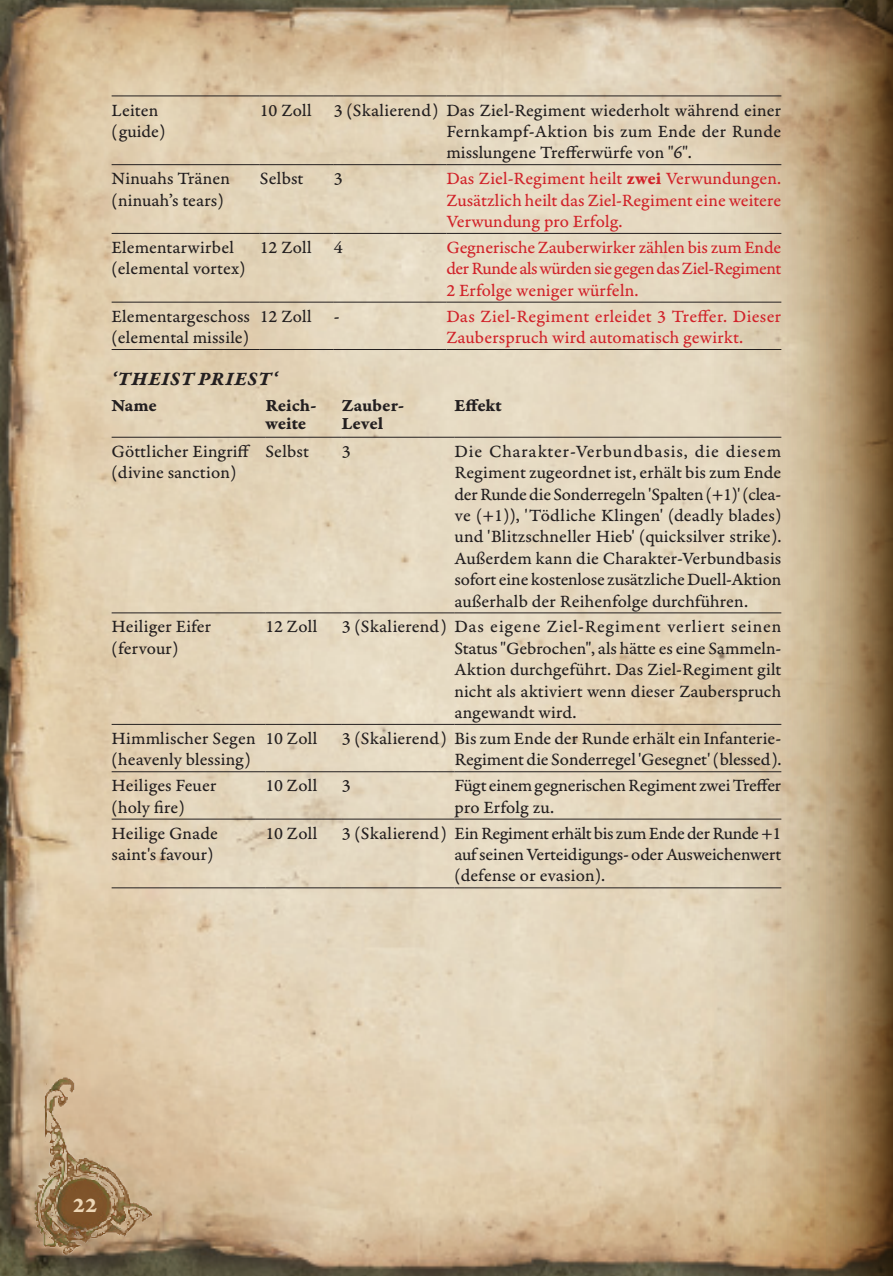
<style>
.page{position:relative;width:893px;height:1276px;background:#fff}
.page>*{position:absolute;margin:0;border:0;box-sizing:border-box;transform-origin:0 0}
.t1{font:22.5px "Garamond Premr Pro Bd Capt";color:#ecd6b6}
.ConHEAD3{font:20.25px "Garamond Premr Pro Bd It Capt";letter-spacing:.03em;color:#231f20}
.ConText{font:18.22px/21.4px "Garamond Premr Pro Capt";color:#231f20;text-align:justify}
.ConText-2{font:18.22px/21.4px "Garamond Premr Pro Capt";color:#d1232a;text-align:justify}
.ConText-3{font:18.22px/21.4px "Garamond Premr Pro Capt";letter-spacing:.02em;color:#d1232a}
.ConText-4{font:18.22px/21.4px "Garamond Premr Pro Capt";letter-spacing:.025em;color:#231f20}
.ConText-5{font:18.22px/18px "Garamond Premr Pro Bd Capt";letter-spacing:-.005em;color:#231f20}
.s1{font-family:"Garamond Premr Pro Bd Capt"}
</style>
<div class="page">
<img style="left:0;top:0;width:678px;height:1276px">
<svg style="left:678px;top:0;width:108px;height:1276px;background:#dac9ae"></svg>
<svg style="left:786px;top:0;width:107px;height:1276px;background:#a58b67"></svg>
<img style="left:29px;top:998px;width:172px;height:265px">
<hr style="left:112px;top:96px;width:148px;height:1px;background:#231f20">
<hr style="left:260px;top:96px;width:74px;height:1px;background:#231f20">
<hr style="left:334px;top:96px;width:112px;height:1px;background:#231f20">
<hr style="left:446px;top:96px;width:335px;height:1px;background:#231f20">
<hr style="left:112px;top:164px;width:148px;height:1px;background:#231f20">
<hr style="left:260px;top:164px;width:74px;height:1px;background:#231f20">
<hr style="left:334px;top:164px;width:112px;height:1px;background:#231f20">
<hr style="left:446px;top:164px;width:335px;height:1px;background:#231f20">
<hr style="left:112px;top:233px;width:148px;height:1px;background:#231f20">
<hr style="left:260px;top:233px;width:74px;height:1px;background:#231f20">
<hr style="left:334px;top:233px;width:112px;height:1px;background:#231f20">
<hr style="left:446px;top:233px;width:335px;height:1px;background:#231f20">
<hr style="left:112px;top:302px;width:148px;height:1px;background:#231f20">
<hr style="left:260px;top:302px;width:74px;height:1px;background:#231f20">
<hr style="left:334px;top:302px;width:112px;height:1px;background:#231f20">
<hr style="left:446px;top:302px;width:335px;height:1px;background:#231f20">
<hr style="left:112px;top:349px;width:148px;height:1px;background:#231f20">
<hr style="left:260px;top:349px;width:74px;height:1px;background:#231f20">
<hr style="left:334px;top:349px;width:112px;height:1px;background:#231f20">
<hr style="left:446px;top:349px;width:335px;height:1px;background:#231f20">
<hr style="left:112px;top:437px;width:153px;height:1px;background:#231f20">
<hr style="left:265px;top:437px;width:77px;height:1px;background:#231f20">
<hr style="left:342px;top:437px;width:113px;height:1px;background:#231f20">
<hr style="left:455px;top:437px;width:326px;height:1px;background:#231f20">
<hr style="left:112px;top:612px;width:153px;height:1px;background:#231f20">
<hr style="left:265px;top:612px;width:77px;height:1px;background:#231f20">
<hr style="left:342px;top:612px;width:113px;height:1px;background:#231f20">
<hr style="left:455px;top:612px;width:326px;height:1px;background:#231f20">
<hr style="left:112px;top:724px;width:153px;height:1px;background:#231f20">
<hr style="left:265px;top:724px;width:77px;height:1px;background:#231f20">
<hr style="left:342px;top:724px;width:113px;height:1px;background:#231f20">
<hr style="left:455px;top:724px;width:326px;height:1px;background:#231f20">
<hr style="left:112px;top:771px;width:153px;height:1px;background:#231f20">
<hr style="left:265px;top:771px;width:77px;height:1px;background:#231f20">
<hr style="left:342px;top:771px;width:113px;height:1px;background:#231f20">
<hr style="left:455px;top:771px;width:326px;height:1px;background:#231f20">
<hr style="left:112px;top:818px;width:153px;height:1px;background:#231f20">
<hr style="left:265px;top:818px;width:77px;height:1px;background:#231f20">
<hr style="left:342px;top:818px;width:113px;height:1px;background:#231f20">
<hr style="left:455px;top:818px;width:326px;height:1px;background:#231f20">
<hr style="left:112px;top:887px;width:153px;height:1px;background:#231f20">
<hr style="left:265px;top:887px;width:77px;height:1px;background:#231f20">
<hr style="left:342px;top:887px;width:113px;height:1px;background:#231f20">
<hr style="left:455px;top:887px;width:326px;height:1px;background:#231f20">
<p class="ConText" style="left:112px;top:99px;width:48px">Leiten</p>
<p class="ConText" style="left:112px;top:121px;width:55px">(guide)</p>
<p class="ConText" style="left:112px;top:168px;width:120px">Ninuahs Tränen</p>
<p class="ConText" style="left:112px;top:190px;width:114px">(ninuah’s tears)</p>
<p class="ConText" style="left:112px;top:237px;width:124px">Elementarwirbel</p>
<p class="ConText" style="left:112px;top:258px;width:135px">(elemental vortex)</p>
<p class="ConText" style="left:260px;top:99px;width:53px">10 Zoll</p>
<p class="ConText" style="left:334px;top:99px;width:449px">3 (Skalierend) Das Ziel-Regiment wiederholt während einer</p>
<p class="ConText-4" style="left:446px;top:121px;width:336px">Fernkampf-Aktion bis zum Ende der Runde misslungene Trefferwürfe von "6".</p>
<p class="ConText" style="left:260px;top:168px;width:45px">Selbst</p>
<p class="ConText" style="left:334px;top:168px;width:10px">3</p>
<p class="ConText-2" style="left:446px;top:168px;width:336px">Das Ziel-Regiment heilt <span class="s1">zwei</span> Verwundungen.<br>Zusätzlich heilt das Ziel-Regiment eine weitere Verwundung pro Erfolg.</p>
<p class="ConText" style="left:260px;top:237px;width:53px">12 Zoll</p>
<p class="ConText" style="left:334px;top:237px;width:10px">4</p>
<p class="ConText-2" style="left:446px;top:237px;width:336px">Gegnerische Zauberwirker zählen bis zum Ende der Runde als würden sie gegen das Ziel-Regiment 2 Erfolge weniger würfeln.</p>
<p class="ConText" style="left:260px;top:306px;width:53px">12 Zoll</p>
<p class="ConText" style="left:334px;top:306px;width:7px">-</p>
<p class="ConText-3" style="left:446px;top:306px;width:336px">Das Ziel-Regiment erleidet 3 Treffer. Dieser<br>Zauberspruch wird automatisch gewirkt.</p>
<p class="ConHEAD3" style="left:112px;top:366px;width:167px">‘THEIST PRIEST‘</p>
<p class="ConText-5" style="left:112px;top:396px;width:47px">Name</p>
<p class="ConText-5" style="left:265px;top:396px;width:53px">Reich&shy;weite</p>
<p class="ConText-5" style="left:342px;top:396px;width:64px">Zauber-<br>Level</p>
<p class="ConText-5" style="left:455px;top:396px;width:49px">Effekt</p>
<p class="ConText" style="left:112px;top:441px;width:140px">Göttlicher Eingriff</p>
<p class="ConText" style="left:112px;top:462px;width:126px">(divine sanction)</p>
<p class="ConText" style="left:112px;top:306px;width:140px">Elementargeschoss</p>
<p class="ConText" style="left:112px;top:327px;width:139px">(elemental missile)</p>
<p class="ConText" style="left:265px;top:441px;width:45px">Selbst</p>
<p class="ConText" style="left:342px;top:441px;width:10px">3</p>
<p class="ConText" style="left:455px;top:441px;width:328px">Die Charakter-Verbundbasis, die diesem Regiment zugeordnet ist, erhält bis zum Ende der Runde die Sonderregeln 'Spalten (+1)' (clea&shy;ve (+1)), 'Tödliche Klingen' (deadly blades) und 'Blitzschneller Hieb' (quicksilver strike).<br>Außerdem kann die Charakter-Verbundbasis sofort eine kostenlose zusätzliche Duell-Aktion außerhalb der Reihenfolge durchführen.</p>
<p class="ConText" style="left:112px;top:616px;width:101px">Heiliger Eifer</p>
<p class="ConText" style="left:112px;top:638px;width:68px">(fervour)</p>
<p class="ConText" style="left:112px;top:728px;width:145px">Himmlischer Segen</p>
<p class="ConText" style="left:112px;top:749px;width:141px">(heavenly blessing)</p>
<p class="ConText" style="left:112px;top:775px;width:106px">Heiliges Feuer</p>
<p class="ConText" style="left:112px;top:796px;width:75px">(holy fire)</p>
<p class="ConText" style="left:112px;top:822px;width:108px">Heilige Gnade</p>
<p class="ConText" style="left:112px;top:844px;width:103px">saint's favour)</p>
<p class="ConText" style="left:265px;top:616px;width:53px">12 Zoll</p>
<p class="ConText" style="left:342px;top:616px;width:441px">3 (Skalierend) Das eigene Ziel-Regiment verliert seinen</p>
<p class="ConText" style="left:455px;top:638px;width:328px">Status "Gebrochen", als hätte es eine Sammeln-Aktion durchgeführt. Das Ziel-Regiment gilt nicht als aktiviert wenn dieser Zauberspruch angewandt wird.</p>
<p class="ConText" style="left:265px;top:728px;width:53px">10 Zoll</p>
<p class="ConText" style="left:342px;top:728px;width:441px">3 (Skalierend) Bis zum Ende der Runde erhält ein Infanterie-</p>
<p class="ConText" style="left:455px;top:749px;width:328px">Regiment die Sonderregel 'Gesegnet' (blessed).</p>
<p class="ConText" style="left:265px;top:775px;width:53px">10 Zoll</p>
<p class="ConText" style="left:342px;top:775px;width:10px">3</p>
<p class="ConText" style="left:455px;top:775px;width:328px">Fügt einem gegnerischen Regiment zwei Treffer pro Erfolg zu.</p>
<p class="ConText" style="left:265px;top:822px;width:53px">10 Zoll</p>
<p class="ConText" style="left:342px;top:822px;width:441px">3 (Skalierend) Ein Regiment erhält bis zum Ende der Runde +1</p>
<p class="ConText" style="left:455px;top:844px;width:328px">auf seinen Verteidigungs- oder Ausweichenwert (defense or evasion).</p>
<p class="t1" style="left:73px;top:1191px;width:26px">22</p>
</div>
